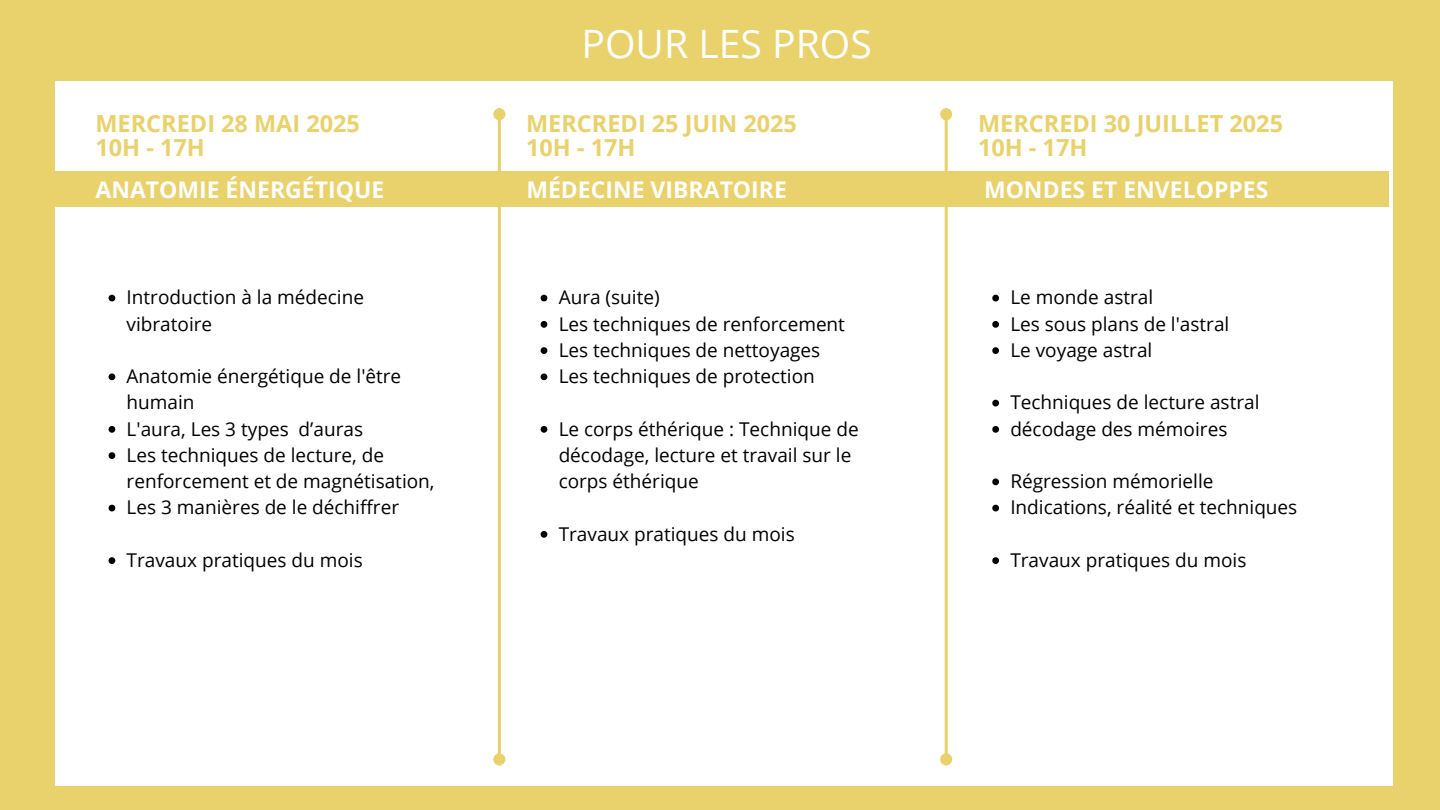
<style>
.page{position:relative;width:1440px;height:810px;background:#e9d16c}
.page>*{position:absolute;margin:0;border:0;box-sizing:border-box;transform-origin:0 0}
.t1{font:39.1px "Open Sans";color:#fff}
.t2{font:700 23.5px/23.2px "Open Sans";color:#e9d16c}
.t3{font:700 23px "Open Sans";color:#fff}
.t4{font:19px/26.2px "Open Sans";color:#000}
</style>
<div class="page">
<div style="left:55px;top:81px;width:1338px;height:705px;background:#fff"></div>
<div style="left:51px;top:171px;width:1338px;height:36px;background:#e9d16c"></div>
<hr style="left:498px;top:119px;width:3px;height:635px;background:#e9d16c">
<div style="left:495px;top:110px;width:9px;height:9px;background:#e9d16c;border-radius:50%"></div>
<div style="left:493px;top:108px;width:12px;height:12px;border:3px solid #e9d16c;border-radius:50%"></div>
<div style="left:495px;top:755px;width:9px;height:9px;background:#e9d16c;border-radius:50%"></div>
<div style="left:493px;top:753px;width:12px;height:12px;border:3px solid #e9d16c;border-radius:50%"></div>
<hr style="left:945px;top:119px;width:3px;height:635px;background:#e9d16c">
<div style="left:942px;top:110px;width:9px;height:9px;background:#e9d16c;border-radius:50%"></div>
<div style="left:940px;top:108px;width:12px;height:12px;border:3px solid #e9d16c;border-radius:50%"></div>
<div style="left:942px;top:755px;width:9px;height:9px;background:#e9d16c;border-radius:50%"></div>
<div style="left:940px;top:753px;width:12px;height:12px;border:3px solid #e9d16c;border-radius:50%"></div>
<svg style="left:109px;top:295px;width:6px;height:6px"></svg>
<svg style="left:109px;top:373px;width:6px;height:7px"></svg>
<svg style="left:109px;top:426px;width:6px;height:7px"></svg>
<svg style="left:109px;top:452px;width:6px;height:7px"></svg>
<svg style="left:109px;top:505px;width:6px;height:6px"></svg>
<svg style="left:109px;top:557px;width:6px;height:7px"></svg>
<svg style="left:541px;top:295px;width:6px;height:6px"></svg>
<svg style="left:541px;top:321px;width:6px;height:7px"></svg>
<svg style="left:541px;top:347px;width:6px;height:7px"></svg>
<svg style="left:541px;top:373px;width:6px;height:7px"></svg>
<svg style="left:541px;top:426px;width:6px;height:7px"></svg>
<svg style="left:541px;top:531px;width:6px;height:7px"></svg>
<svg style="left:992px;top:295px;width:7px;height:6px"></svg>
<svg style="left:992px;top:321px;width:7px;height:7px"></svg>
<svg style="left:992px;top:347px;width:7px;height:7px"></svg>
<svg style="left:992px;top:400px;width:7px;height:6px"></svg>
<svg style="left:992px;top:426px;width:7px;height:7px"></svg>
<svg style="left:992px;top:478px;width:7px;height:7px"></svg>
<svg style="left:992px;top:505px;width:7px;height:6px"></svg>
<svg style="left:992px;top:557px;width:7px;height:7px"></svg>
<h2 class="t1" style="left:581px;top:16px;width:292px">POUR LES PROS</h2>
<h2 class="t2" style="left:95px;top:112px;width:266px">MERCREDI 28 MAI 2025<br>10H - 17H</h2>
<p class="t2" style="left:526px;top:112px;width:272px">MERCREDI 25 JUIN 2025<br>10H - 17H</p>
<p class="t2" style="left:978px;top:112px;width:307px">MERCREDI 30 JUILLET 2025<br>10H - 17H</p>
<h2 class="t3" style="left:95px;top:174px;width:290px">ANATOMIE ÉNERGÉTIQUE</h2>
<h2 class="t3" style="left:984px;top:174px;width:286px">MONDES ET ENVELOPPES</h2>
<h1 class="t3" style="left:526px;top:174px;width:262px">MÉDECINE VIBRATOIRE</h1>
<p class="t4" style="left:127px;top:284px;width:239px">Introduction à la médecine vibratoire</p>
<p class="t4" style="left:127px;top:363px;width:276px">Anatomie énergétique de l'être humain</p>
<p class="t4" style="left:127px;top:415px;width:238px">L'aura, Les 3 types d’auras</p>
<p class="t4" style="left:127px;top:442px;width:309px">Les techniques de lecture, de renforcement et de magnétisation,</p>
<h2 class="t4" style="left:127px;top:494px;width:274px">Les 3 manières de le déchiffrer</h2>
<h2 class="t4" style="left:127px;top:547px;width:238px">Travaux pratiques du mois</h2>
<p class="t4" style="left:559px;top:284px;width:103px">Aura (suite)</p>
<p class="t4" style="left:559px;top:310px;width:288px">Les techniques de renforcement</p>
<p class="t4" style="left:559px;top:337px;width:263px">Les techniques de nettoyages</p>
<p class="t4" style="left:559px;top:363px;width:258px">Les techniques de protection</p>
<p class="t4" style="left:559px;top:415px;width:302px">Le corps éthérique : Technique de décodage, lecture et travail sur le corps éthérique</p>
<p class="t4" style="left:559px;top:520px;width:238px">Travaux pratiques du mois</p>
<p class="t4" style="left:1010px;top:284px;width:144px">Le monde astral</p>
<p class="t4" style="left:1010px;top:310px;width:221px">Les sous plans de l'astral</p>
<p class="t4" style="left:1010px;top:337px;width:144px">Le voyage astral</p>
<p class="t4" style="left:1010px;top:389px;width:251px">Techniques de lecture astral</p>
<p class="t4" style="left:1010px;top:415px;width:219px">décodage des mémoires</p>
<p class="t4" style="left:1010px;top:468px;width:205px">Régression mémorielle</p>
<p class="t4" style="left:1010px;top:494px;width:289px">Indications, réalité et techniques</p>
<p class="t4" style="left:1010px;top:547px;width:238px">Travaux pratiques du mois</p>
</div>
